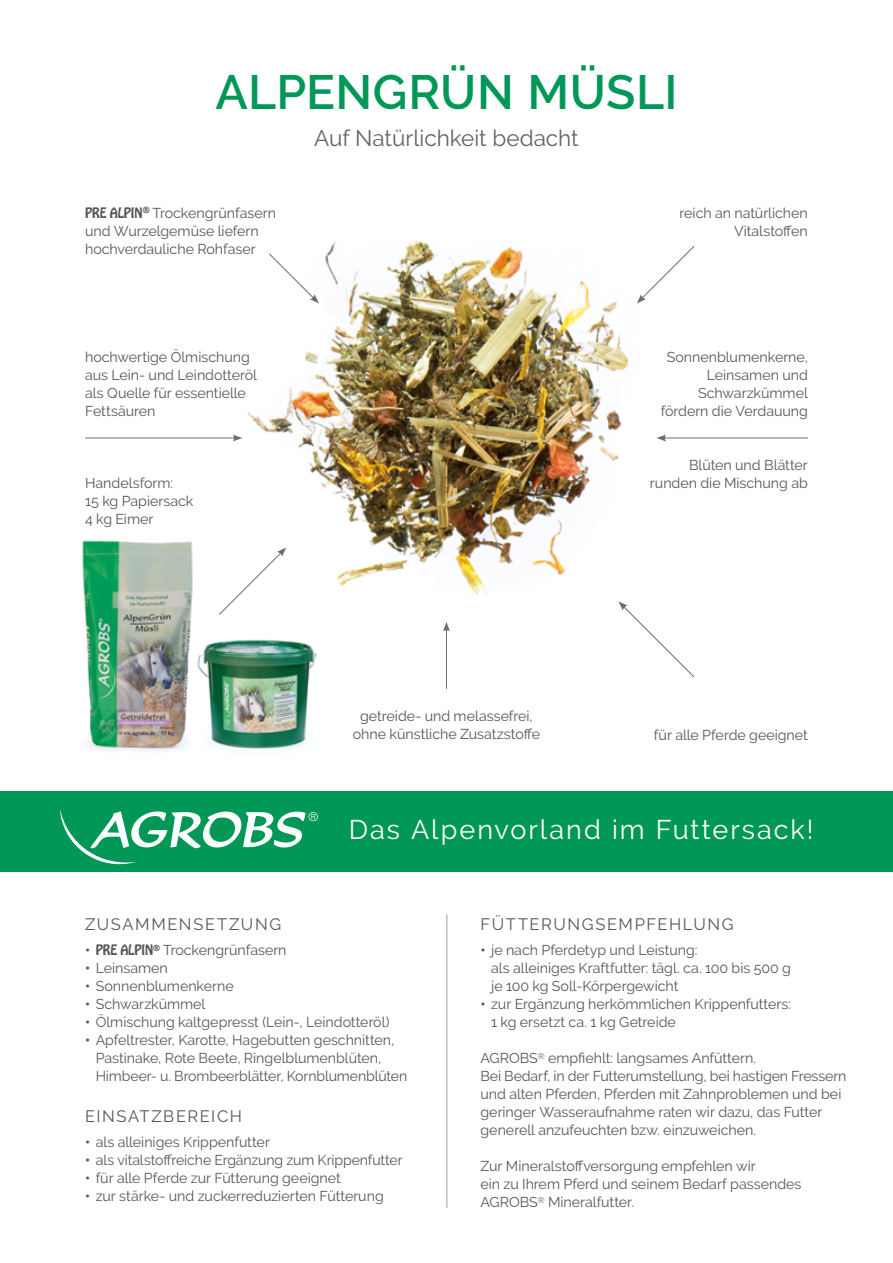
<style>
.page{position:relative;width:893px;height:1263px;background:#fff}
.page>*{position:absolute;margin:0;border:0;box-sizing:border-box;transform-origin:0 0}
.t1{font:600 48px "Raleway";letter-spacing:.005em;color:#009757}
.t2{font:27px "Raleway";letter-spacing:.075em;color:#fff}
.t3{font:22.5px "Raleway";color:#646363}
.t4{font:16.5px "Raleway";letter-spacing:.1em;color:#575756}
.t5{font:14.25px/18px "Raleway";letter-spacing:-.005em;color:#575756}
.s1{font-family:"Hobo Std";font-size:12.75px}
.s2{font-weight:700}
</style>
<div class="page">
<div style="left:0;top:791px;width:893px;height:81px;background:#009757"></div>
<svg style="left:60px;top:809px;width:258px;height:56px"></svg>
<hr style="left:446px;top:914px;width:1px;height:294px;background:#9d9d9c">
<img style="left:170px;top:240px;width:553px;height:392px">
<img style="left:82px;top:530px;width:130px;height:221px">
<img style="left:195px;top:630px;width:129px;height:121px">
<hr style="left:85px;top:438px;width:150px;height:1px;background:#706f6f">
<svg style="left:233px;top:435px;width:9px;height:6px"></svg>
<hr style="left:664px;top:438px;width:144px;height:1px;background:#706f6f">
<svg style="left:656px;top:435px;width:10px;height:6px"></svg>
<hr style="left:446px;top:629px;width:1px;height:60px;background:#706f6f">
<svg style="left:443px;top:622px;width:7px;height:9px"></svg>
<svg style="left:268px;top:253px;width:51px;height:50px"></svg>
<svg style="left:637px;top:245px;width:58px;height:58px"></svg>
<svg style="left:218px;top:547px;width:68px;height:69px"></svg>
<svg style="left:618px;top:601px;width:77px;height:77px"></svg>
<p class="t1" style="left:215px;top:64px;width:464px">ALPENGRÜN MÜSLI</p>
<p class="t3" style="left:314px;top:125px;width:266px">Auf Natürlichkeit bedacht</p>
<p class="t5" style="left:85px;top:203px;width:192px"><span class="s1">PRE ALPIN</span><sup>®</sup> Trockengrünfasern</p>
<p class="t5" style="left:85px;top:221px;width:175px">und Wurzelgemüse liefern</p>
<p class="t5" style="left:85px;top:239px;width:172px">hochverdauliche Rohfaser</p>
<p class="t5" style="left:85px;top:347px;width:166px">hochwertige Ölmischung</p>
<p class="t5" style="left:85px;top:365px;width:173px">aus Lein- und Leindotteröl</p>
<p class="t5" style="left:85px;top:383px;width:162px">als Quelle für essentielle</p>
<p class="t5" style="left:85px;top:401px;width:72px">Fettsäuren</p>
<p class="t5" style="left:85px;top:473px;width:90px">Handelsform:</p>
<p class="t5" style="left:85px;top:491px;width:110px">15 kg Papiersack</p>
<p class="t5" style="left:85px;top:509px;width:70px">4 kg Eimer</p>
<p class="t5" style="left:680px;top:203px;width:130px">reich an natürlichen</p>
<p class="t5" style="left:734px;top:221px;width:75px">Vitalstoffen</p>
<p class="t5" style="left:667px;top:347px;width:143px">Sonnenblumenkerne,</p>
<p class="t5" style="left:707px;top:365px;width:103px">Leinsamen und</p>
<p class="t5" style="left:698px;top:383px;width:111px">Schwarzkümmel</p>
<p class="t5" style="left:661px;top:401px;width:149px">fördern die Verdauung</p>
<p class="t5" style="left:360px;top:707px;width:174px">getreide- und melassefrei,</p>
<p class="t5" style="left:353px;top:725px;width:189px">ohne künstliche Zusatzstoffe</p>
<p class="t5" style="left:689px;top:455px;width:120px">Blüten und Blätter</p>
<p class="t5" style="left:650px;top:473px;width:159px">runden die Mischung ab</p>
<p class="t5" style="left:654px;top:725px;width:155px">für alle Pferde geeignet</p>
<p class="t2" style="left:349px;top:814px;width:466px">Das Alpenvorland im Futtersack!</p>
<p class="t4" style="left:85px;top:914px;width:198px">ZUSAMMENSETZUNG</p>
<p class="t5" style="left:85px;top:941px;width:203px"><span class="s2">•</span> <span class="s1">PRE ALPIN</span><sup>®</sup> Trockengrünfasern</p>
<p class="t5" style="left:85px;top:959px;width:84px"><span class="s2">•</span> Leinsamen</p>
<p class="t5" style="left:85px;top:977px;width:150px"><span class="s2">•</span> Sonnenblumenkerne</p>
<p class="t5" style="left:85px;top:995px;width:122px"><span class="s2">•</span> Schwarzkümmel</p>
<p class="t5" style="left:85px;top:1013px;width:306px"><span class="s2">•</span> Ölmischung kaltgepresst (Lein-, Leindotteröl)</p>
<p class="t5" style="left:85px;top:1031px;width:311px"><span class="s2">•</span> Apfeltrester, Karotte, Hagebutten geschnitten,</p>
<p class="t5" style="left:96px;top:1049px;width:313px">Pastinake, Rote Beete, Ringelblumenblüten,<br>Himbeer- u. Brombeerblätter, Kornblumenblüten</p>
<p class="t4" style="left:85px;top:1106px;width:159px">EINSATZBEREICH</p>
<p class="t5" style="left:85px;top:1133px;width:186px"><span class="s2">•</span> als alleiniges Krippenfutter</p>
<p class="t5" style="left:85px;top:1151px;width:319px"><span class="s2">•</span> als vitalstoffreiche Ergänzung zum Krippenfutter</p>
<p class="t5" style="left:85px;top:1169px;width:257px"><span class="s2">•</span> für alle Pferde zur Fütterung geeignet</p>
<p class="t5" style="left:85px;top:1187px;width:300px"><span class="s2">•</span> zur stärke- und zuckerreduzierten Fütterung</p>
<p class="t4" style="left:480px;top:914px;width:255px">FÜTTERUNGSEMPFEHLUNG</p>
<p class="t5" style="left:480px;top:941px;width:219px"><span class="s2">•</span> je nach Pferdetyp und Leistung:</p>
<p class="t5" style="left:491px;top:959px;width:301px">als alleiniges Kraftfutter: tägl. ca. 100 bis 500 g je 100 kg Soll-Körpergewicht</p>
<p class="t5" style="left:480px;top:995px;width:312px"><span class="s2">•</span> zur Ergänzung herkömmlichen Krippenfutters:</p>
<p class="t5" style="left:491px;top:1013px;width:186px">1 kg ersetzt ca. 1 kg Getreide</p>
<p class="t5" style="left:480px;top:1049px;width:277px">AGROBS<sup>®</sup> empfiehlt: langsames Anfüttern.</p>
<p class="t5" style="left:480px;top:1067px;width:367px">Bei Bedarf, in der Futterumstellung, bei hastigen Fressern und alten Pferden, Pferden mit Zahnproblemen und bei geringer Wasseraufnahme raten wir dazu, das Futter</p>
<p class="t5" style="left:480px;top:1121px;width:277px">generell anzufeuchten bzw. einzuweichen.</p>
<p class="t5" style="left:480px;top:1157px;width:277px">Zur Mineralstoffversorgung empfehlen wir</p>
<p class="t5" style="left:480px;top:1175px;width:322px">ein zu Ihrem Pferd und seinem Bedarf passendes</p>
<p class="t5" style="left:480px;top:1193px;width:155px">AGROBS<sup>®</sup> Mineralfutter.</p>
</div>
